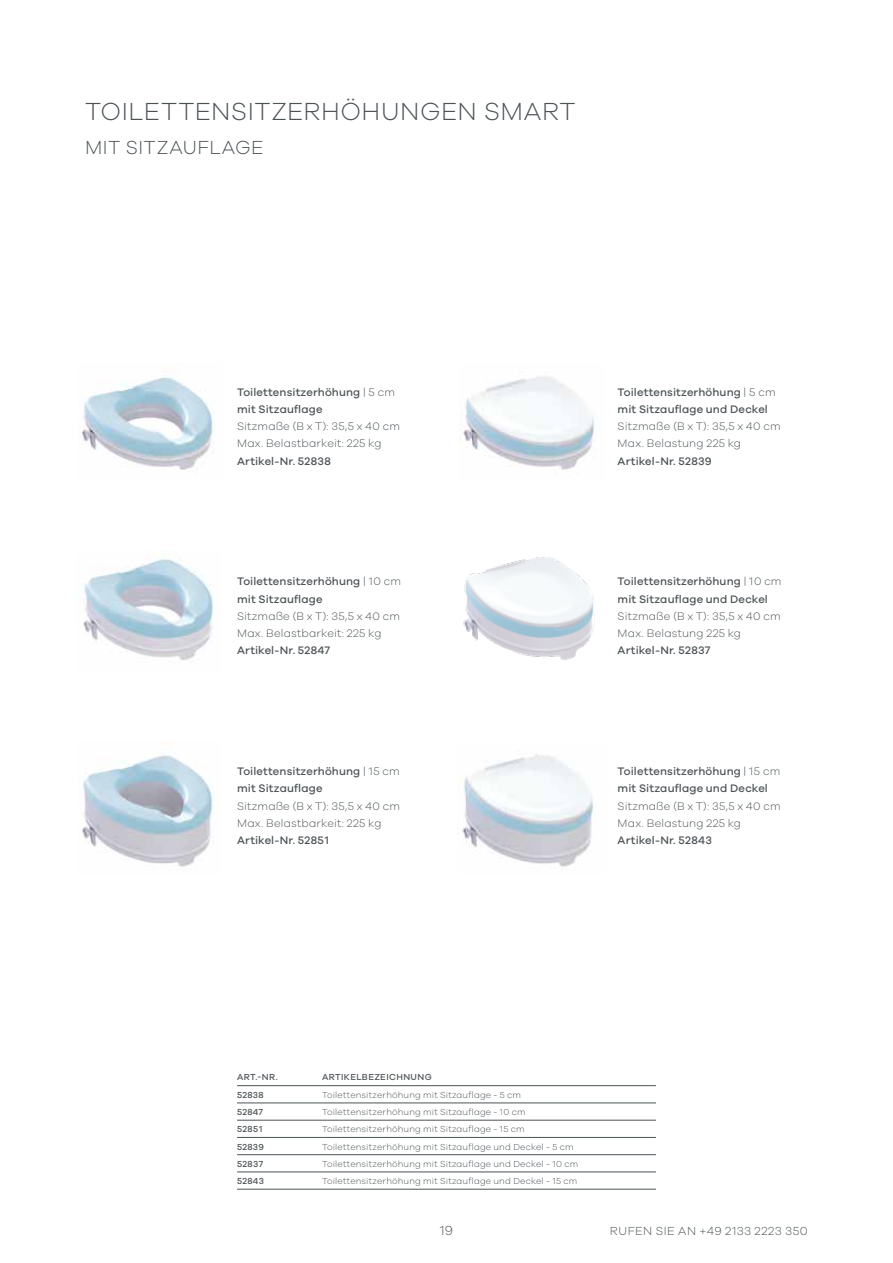
<style>
.page{position:relative;width:893px;height:1263px;background:#fff}
.page>*{position:absolute;margin:0;border:0;box-sizing:border-box;transform-origin:0 0}
.t1{font:300 25.5px "Galano";letter-spacing:.02em;color:#4c5356}
.t2{font:300 19.5px "Galano";letter-spacing:.025em;color:#4c5356}
.t3{font:300 13.5px "Galano";color:#4c5356}
.t4{font:300 12px "Galano";letter-spacing:.04em;color:#4c5356}
.t5{font:500 11.25px/17.2px "Galano";letter-spacing:.01em;color:#4c5356}
.t6{font:300 11.25px/17.2px "Galano";letter-spacing:.015em;color:#4c5356}
.t7{font:300 9px "Galano";letter-spacing:.02em;color:#4c5356}
.t8{font:500 9px "Galano";letter-spacing:.04em;color:#4c5356}
.s1{font-weight:300}
</style>
<div class="page">
<img style="left:83px;top:558px;width:130px;height:103px">
<img style="left:82px;top:755px;width:131px;height:112px">
<img style="left:463px;top:557px;width:132px;height:103px">
<img style="left:462px;top:754px;width:132px;height:113px">
<img style="left:463px;top:376px;width:133px;height:94px">
<img style="left:81px;top:375px;width:132px;height:95px">
<hr style="left:237px;top:1085px;width:85px;height:1px;background:#4c5356">
<hr style="left:322px;top:1085px;width:334px;height:1px;background:#4c5356">
<hr style="left:237px;top:1103px;width:85px;height:1px;background:#4c5356">
<hr style="left:322px;top:1103px;width:334px;height:1px;background:#4c5356">
<hr style="left:237px;top:1120px;width:85px;height:1px;background:#4c5356">
<hr style="left:322px;top:1120px;width:334px;height:1px;background:#4c5356">
<hr style="left:237px;top:1137px;width:85px;height:1px;background:#4c5356">
<hr style="left:237px;top:1154px;width:85px;height:1px;background:#4c5356">
<hr style="left:322px;top:1137px;width:334px;height:1px;background:#4c5356">
<hr style="left:322px;top:1154px;width:334px;height:1px;background:#4c5356">
<hr style="left:237px;top:1172px;width:85px;height:1px;background:#4c5356">
<hr style="left:237px;top:1189px;width:85px;height:1px;background:#4c5356">
<hr style="left:322px;top:1172px;width:334px;height:1px;background:#4c5356">
<hr style="left:322px;top:1189px;width:334px;height:1px;background:#4c5356">
<h1 class="t1" style="left:85px;top:96px;width:492px">TOILETTENSITZERHÖHUNGEN SMART</h1>
<h2 class="t2" style="left:85px;top:136px;width:180px">MIT SITZAUFLAGE</h2>
<p class="t5" style="left:237px;top:383px;width:159px">Toilettensitzerhöhung <span class="s1">| 5 cm </span>mit Sitzauflage</p>
<p class="t6" style="left:237px;top:417px;width:164px">Sitzmaße (B x T): 35,5 x 40 cm<br>Max. Belastbarkeit: 225 kg</p>
<p class="t5" style="left:237px;top:452px;width:95px">Artikel-Nr. 52838</p>
<p class="t5" style="left:237px;top:573px;width:165px">Toilettensitzerhöhung <span class="s1">| 10 cm </span>mit Sitzauflage</p>
<p class="t6" style="left:237px;top:607px;width:164px">Sitzmaße (B x T): 35,5 x 40 cm<br>Max. Belastbarkeit: 225 kg</p>
<p class="t5" style="left:237px;top:642px;width:95px">Artikel-Nr. 52847</p>
<p class="t5" style="left:237px;top:762px;width:164px">Toilettensitzerhöhung <span class="s1">| 15 cm </span>mit Sitzauflage</p>
<p class="t6" style="left:237px;top:797px;width:164px">Sitzmaße (B x T): 35,5 x 40 cm<br>Max. Belastbarkeit: 225 kg</p>
<p class="t5" style="left:237px;top:831px;width:93px">Artikel-Nr. 52851</p>
<p class="t5" style="left:618px;top:383px;width:159px">Toilettensitzerhöhung <span class="s1">| 5 cm </span>mit Sitzauflage und Deckel</p>
<p class="t6" style="left:618px;top:417px;width:164px">Sitzmaße (B x T): 35,5 x 40 cm<br>Max. Belastung 225 kg</p>
<p class="t5" style="left:618px;top:452px;width:96px">Artikel-Nr. 52839</p>
<p class="t5" style="left:618px;top:573px;width:165px">Toilettensitzerhöhung <span class="s1">| 10 cm </span>mit Sitzauflage und Deckel</p>
<p class="t6" style="left:618px;top:607px;width:164px">Sitzmaße (B x T): 35,5 x 40 cm<br>Max. Belastung 225 kg</p>
<p class="t5" style="left:618px;top:642px;width:94px">Artikel-Nr. 52837</p>
<p class="t5" style="left:618px;top:762px;width:164px">Toilettensitzerhöhung <span class="s1">| 15 cm </span>mit Sitzauflage und Deckel</p>
<p class="t6" style="left:618px;top:797px;width:164px">Sitzmaße (B x T): 35,5 x 40 cm<br>Max. Belastung 225 kg</p>
<p class="t5" style="left:618px;top:831px;width:96px">Artikel-Nr. 52843</p>
<p class="t8" style="left:237px;top:1072px;width:42px">ART.-NR.</p>
<p class="t8" style="left:322px;top:1072px;width:111px">ARTIKELBEZEICHNUNG</p>
<p class="t8" style="left:237px;top:1089px;width:28px">52838</p>
<p class="t7" style="left:322px;top:1089px;width:200px">Toilettensitzerhöhung mit Sitzauflage - 5 cm</p>
<p class="t8" style="left:237px;top:1106px;width:27px">52847</p>
<p class="t7" style="left:322px;top:1106px;width:205px">Toilettensitzerhöhung mit Sitzauflage - 10 cm</p>
<p class="t8" style="left:237px;top:1124px;width:27px">52851</p>
<p class="t7" style="left:322px;top:1124px;width:204px">Toilettensitzerhöhung mit Sitzauflage - 15 cm</p>
<p class="t8" style="left:237px;top:1141px;width:28px">52839</p>
<p class="t7" style="left:322px;top:1141px;width:253px">Toilettensitzerhöhung mit Sitzauflage und Deckel - 5 cm</p>
<p class="t8" style="left:237px;top:1158px;width:28px">52837</p>
<p class="t7" style="left:322px;top:1158px;width:258px">Toilettensitzerhöhung mit Sitzauflage und Deckel - 10 cm</p>
<p class="t8" style="left:237px;top:1175px;width:28px">52843</p>
<p class="t7" style="left:322px;top:1175px;width:257px">Toilettensitzerhöhung mit Sitzauflage und Deckel - 15 cm</p>
<p class="t3" style="left:440px;top:1223px;width:15px">19</p>
<p class="t4" style="left:610px;top:1224px;width:199px">RUFEN SIE AN +49 2133 2223 350</p>
</div>
